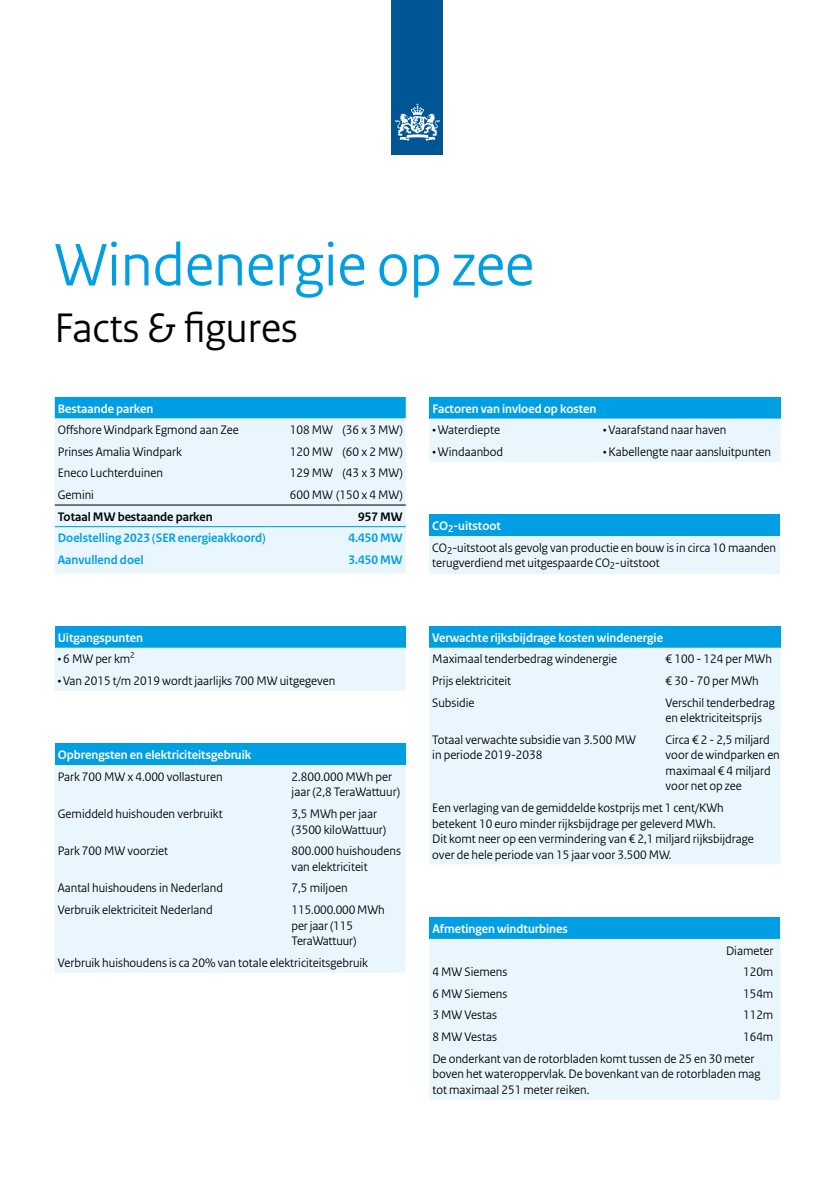
<style>
.page{position:relative;width:835px;height:1180px;background:#fff}
.page>*{position:absolute;margin:0;border:0;box-sizing:border-box;transform-origin:0 0}
.t1{font:63px "Rijksoverheid Sans Heading";color:#009fe3}
.t2{font:43.4px "Rijksoverheid Sans Heading";color:#000}
.t3{font:12.95px/15.5px "Rijksoverheid Sans Heading";color:#000}
.t4{font:700 12.95px "Rijksoverheid Sans Heading";color:#fff}
.t5{font:700 12.95px "Rijksoverheid Sans Heading";color:#009fe3}
.t6{font:700 12.95px "Rijksoverheid Sans Heading";color:#000}
.s1{font-weight:700;color:#fff}
</style>
<div class="page">
<div style="left:55px;top:397px;width:350px;height:21px;background:#009fe3"></div>
<div style="left:55px;top:418px;width:350px;height:155px;background:#eaf6fe"></div>
<hr style="left:55px;top:504px;width:214px;height:1px;background:#000">
<hr style="left:269px;top:504px;width:67px;height:1px;background:#000">
<hr style="left:336px;top:504px;width:69px;height:1px;background:#000">
<hr style="left:55px;top:526px;width:214px;height:1px;background:#009fe3">
<hr style="left:269px;top:526px;width:67px;height:1px;background:#009fe3">
<hr style="left:336px;top:526px;width:69px;height:1px;background:#009fe3">
<div style="left:429px;top:626px;width:351px;height:22px;background:#009fe3"></div>
<div style="left:429px;top:648px;width:351px;height:216px;background:#eaf6fe"></div>
<div style="left:55px;top:626px;width:350px;height:22px;background:#009fe3"></div>
<div style="left:55px;top:648px;width:350px;height:43px;background:#eaf6fe"></div>
<div style="left:55px;top:743px;width:350px;height:22px;background:#009fe3"></div>
<div style="left:55px;top:765px;width:350px;height:207px;background:#eaf6fe"></div>
<div style="left:429px;top:397px;width:351px;height:21px;background:#009fe3"></div>
<div style="left:429px;top:418px;width:351px;height:44px;background:#eaf6fe"></div>
<div style="left:429px;top:514px;width:351px;height:22px;background:#009fe3"></div>
<div style="left:429px;top:536px;width:351px;height:37px;background:#eaf6fe"></div>
<div style="left:429px;top:917px;width:351px;height:22px;background:#009fe3"></div>
<div style="left:429px;top:939px;width:351px;height:160px;background:#eaf6fe"></div>
<div style="left:391px;top:0;width:52px;height:155px;background:#005694"></div>
<svg style="left:395px;top:103px;width:45px;height:38px"></svg>
<h1 class="t1" style="left:55px;top:228px;width:481px">Windenergie op zee</h1>
<h2 class="t2" style="left:55px;top:303px;width:244px">Facts &amp; figures</h2>
<p class="t4" style="left:58px;top:401px;width:97px">Bestaande parken</p>
<p class="t3" style="left:58px;top:422px;width:182px">Offshore Windpark Egmond aan Zee</p>
<p class="t3" style="left:290px;top:422px;width:114px">108 MW (36 x 3 MW)</p>
<p class="t3" style="left:58px;top:444px;width:126px">Prinses Amalia Windpark</p>
<p class="t3" style="left:290px;top:444px;width:114px">120 MW (60 x 2 MW)</p>
<p class="t3" style="left:58px;top:465px;width:107px">Eneco Luchterduinen</p>
<p class="t3" style="left:290px;top:465px;width:114px">129 MW (43 x 3 MW)</p>
<p class="t3" style="left:58px;top:487px;width:38px">Gemini</p>
<p class="t3" style="left:290px;top:487px;width:114px">600 MW (150 x 4 MW)</p>
<p class="t6" style="left:58px;top:509px;width:156px">Totaal MW bestaande parken</p>
<p class="t6" style="left:358px;top:509px;width:46px">957 MW</p>
<p class="t5" style="left:58px;top:531px;width:209px">Doelstelling 2023 (SER energieakkoord)</p>
<p class="t5" style="left:348px;top:531px;width:56px">4.450 MW</p>
<p class="t5" style="left:58px;top:552px;width:87px">Aanvullend doel</p>
<p class="t5" style="left:348px;top:552px;width:56px">3.450 MW</p>
<p class="t4" style="left:58px;top:630px;width:87px">Uitgangspunten</p>
<p class="t3" style="left:58px;top:651px;width:79px">• 6 MW per km<sup>2</sup></p>
<p class="t3" style="left:58px;top:673px;width:279px">• Van 2015 t/m 2019 wordt jaarlijks 700 MW uitgegeven</p>
<p class="t4" style="left:58px;top:748px;width:195px">Opbrengsten en elektriciteitsgebruik</p>
<p class="t3" style="left:58px;top:769px;width:166px">Park 700 MW x 4.000 vollasturen</p>
<p class="t3" style="left:291px;top:769px;width:110px">2.800.000 MWh per jaar (2,8 TeraWattuur)</p>
<p class="t3" style="left:58px;top:806px;width:166px">Gemiddeld huishouden verbruikt</p>
<p class="t3" style="left:291px;top:806px;width:96px">3,5 MWh per jaar (3500 kiloWattuur)</p>
<p class="t3" style="left:58px;top:843px;width:112px">Park 700 MW voorziet</p>
<p class="t3" style="left:291px;top:843px;width:111px">800.000 huishoudens van elektriciteit</p>
<p class="t3" style="left:58px;top:880px;width:167px">Aantal huishoudens in Nederland</p>
<p class="t3" style="left:291px;top:880px;width:57px">7,5 miljoen</p>
<p class="t3" style="left:58px;top:902px;width:156px">Verbruik elektriciteit Nederland</p>
<p class="t3" style="left:291px;top:902px;width:95px">115.000.000 MWh per jaar (115<br>TeraWattuur)</p>
<p class="t3" style="left:58px;top:955px;width:312px">Verbruik huishoudens is ca 20% van totale elektriciteitsgebruik</p>
<p class="t4" style="left:432px;top:401px;width:165px">Factoren van invloed op kosten</p>
<p class="t3" style="left:432px;top:422px;width:69px">• Waterdiepte</p>
<p class="t3" style="left:603px;top:422px;width:125px">• Vaarafstand naar haven</p>
<p class="t3" style="left:432px;top:444px;width:72px">• Windaanbod</p>
<p class="t3" style="left:603px;top:444px;width:169px">• Kabellengte naar aansluitpunten</p>
<p class="t3" style="left:432px;top:515px;width:345px;line-height:21.6px"><span class="s1">CO</span><sub>2</sub><span class="s1">-uitstoot<br></span>CO<sub>2</sub>-uitstoot als gevolg van productie en bouw is in circa 10 maanden</p>
<p class="t3" style="left:432px;top:555px;width:229px">terugverdiend met uitgespaarde CO<sub>2</sub>-uitstoot</p>
<p class="t4" style="left:432px;top:630px;width:232px">Verwachte rijksbijdrage kosten windenergie</p>
<p class="t3" style="left:432px;top:651px;width:186px">Maximaal tenderbedrag windenergie</p>
<p class="t3" style="left:665px;top:651px;width:108px">€ 100 - 124 per MWh</p>
<p class="t3" style="left:432px;top:673px;width:80px">Prijs elektriciteit</p>
<p class="t3" style="left:665px;top:673px;width:95px">€ 30 - 70 per MWh</p>
<p class="t3" style="left:432px;top:695px;width:44px">Subsidie</p>
<p class="t3" style="left:665px;top:695px;width:111px">Verschil tenderbedrag en elektriciteitsprijs</p>
<p class="t3" style="left:432px;top:732px;width:205px">Totaal verwachte subsidie van 3.500 MW in periode 2019-2038</p>
<p class="t3" style="left:665px;top:732px;width:116px">Circa € 2 - 2,5 miljard voor de windparken en maximaal € 4 miljard voor net op zee</p>
<p class="t3" style="left:432px;top:800px;width:323px">Een verlaging van de gemiddelde kostprijs met 1 cent/KWh betekent 10 euro minder rijksbijdrage per geleverd MWh.<br>Dit komt neer op een vermindering van € 2,1 miljard rijksbijdrage over de hele periode van 15 jaar voor 3.500 MW.</p>
<p class="t4" style="left:432px;top:921px;width:137px">Afmetingen windturbines</p>
<p class="t3" style="left:726px;top:942px;width:49px">Diameter</p>
<p class="t3" style="left:432px;top:964px;width:76px">4 MW Siemens</p>
<p class="t3" style="left:742px;top:964px;width:32px">120m</p>
<p class="t3" style="left:432px;top:986px;width:76px">6 MW Siemens</p>
<p class="t3" style="left:742px;top:986px;width:32px">154m</p>
<p class="t3" style="left:432px;top:1007px;width:66px">3 MW Vestas</p>
<p class="t3" style="left:742px;top:1007px;width:32px">112m</p>
<p class="t3" style="left:432px;top:1029px;width:66px">8 MW Vestas</p>
<p class="t3" style="left:432px;top:1026px;width:342px;line-height:21.6px;text-indent:310px">164m<br>De onderkant van de rotorbladen komt tussen de 25 en 30 meter</p>
<p class="t3" style="left:432px;top:1066px;width:329px">boven het wateroppervlak. De bovenkant van de rotorbladen mag tot maximaal 251 meter reiken.</p>
</div>
